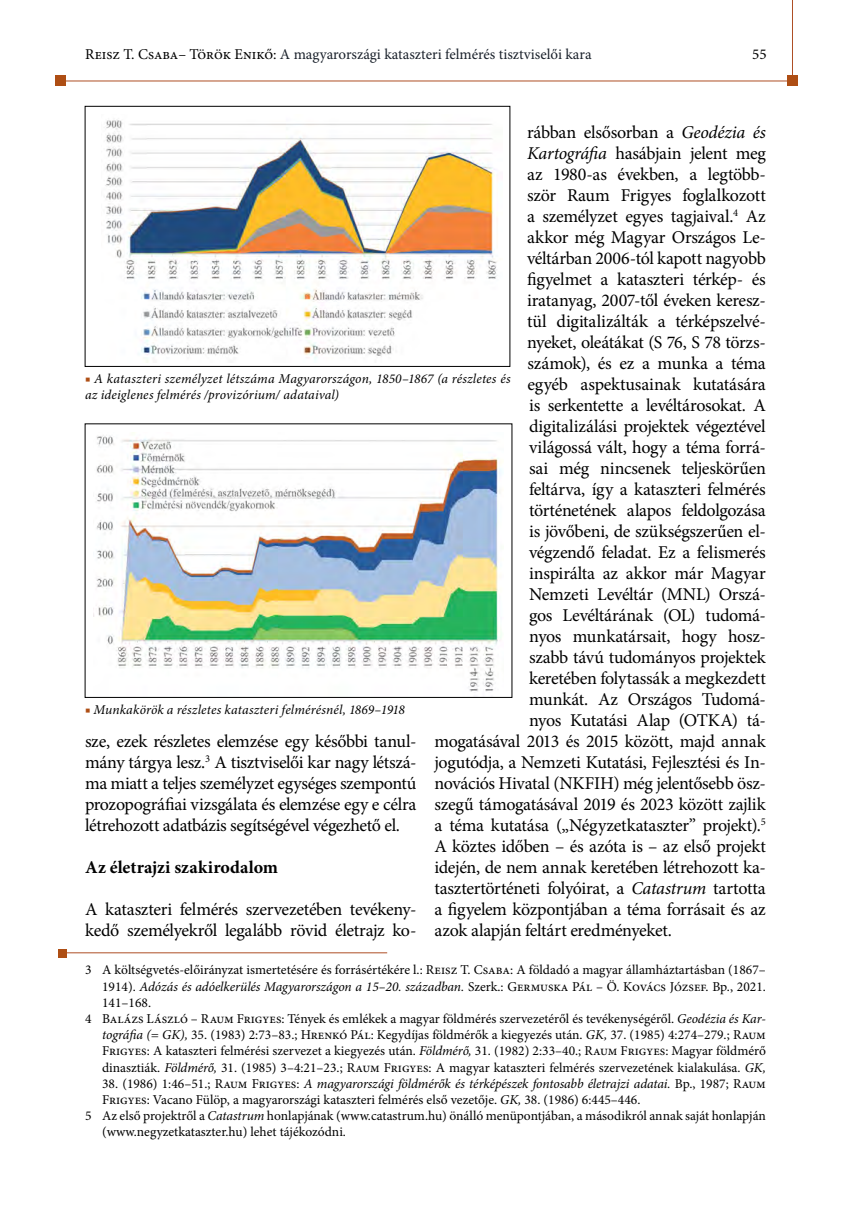
<style>
.page{position:relative;width:851px;height:1212px;background:#fff}
.page>*{position:absolute;margin:0;border:0;box-sizing:border-box;transform-origin:0 0}
.t1{font:18px/21px "Minion Pro";letter-spacing:-.025em;color:#000;text-align:justify}
.t2{font:18px "Minion Pro";letter-spacing:-.045em;color:#000}
.t3{font:700 18px "Minion Pro";color:#000}
.t4{font:15px "Minion Pro";color:#1a212b}
.t5{font:15px "Minion Pro";color:#000}
.footnote_text{font:13.5px/16.2px "Minion Pro";color:#000;text-align:justify}
.képaláírás{font:italic 13.5px/16.5px "Minion Pro";letter-spacing:.01em;color:#000}
.s1{color:#000}
.s2{font-style:italic}
.s3{color:#ae4e14}
</style>
<div class="page">
<hr style="left:59px;top:81px;width:733px;height:1px;background:#ae4f25">
<hr style="left:792px;top:0;width:1px;height:86px;background:#ae4f25">
<div style="left:55px;top:75px;width:11px;height:11px;background:#ae4e14"></div>
<div style="left:787px;top:75px;width:10px;height:11px;background:#ae4e14"></div>
<img style="left:105px;top:120px;width:392px;height:242px">
<div style="left:85px;top:106px;width:425px;height:261px;border:1px solid #000"></div>
<img style="left:96px;top:432px;width:406px;height:260px">
<hr style="left:58px;top:952px;width:329px;height:1px;background:#ae4f25">
<div style="left:58px;top:949px;width:9px;height:8px;background:#ae4e14"></div>
<p class="t4" style="left:85px;top:44px;width:508px"><span class="s1">Reisz T. Csaba– Török Enikő:</span> A magyarországi kataszteri felmérés tisztviselői kara</p>
<p class="t5" style="left:752px;top:45px;width:16px">55</p>
<p class="t1" style="left:527px;top:122px;width:240px">rábban elsősorban a <span class="s2">Geodézia és</span></p>
<p class="t1" style="left:527px;top:143px;width:240px"><span class="s2">Kartográfia</span> hasábjain jelent meg</p>
<p class="t1" style="left:527px;top:164px;width:240px">az 1980-as években, a legtöbb-</p>
<p class="t1" style="left:527px;top:185px;width:240px">ször Raum Frigyes foglalkozott</p>
<p class="t1" style="left:527px;top:206px;width:240px">a személyzet egyes tagjaival.<sup>4</sup> Az</p>
<p class="t1" style="left:527px;top:227px;width:240px">akkor még Magyar Országos Le-</p>
<p class="t1" style="left:527px;top:248px;width:240px">véltárban 2006-tól kapott nagyobb</p>
<p class="t1" style="left:527px;top:269px;width:240px">figyelmet a kataszteri térkép- és</p>
<p class="t1" style="left:527px;top:290px;width:240px">iratanyag, 2007-től éveken keresz-</p>
<p class="t1" style="left:527px;top:311px;width:240px">tül digitalizálták a térképszelvé-</p>
<p class="t1" style="left:527px;top:332px;width:240px">nyeket, oleátákat (S 76, S 78 törzs-</p>
<p class="t1" style="left:527px;top:353px;width:240px">számok), és ez a munka a téma</p>
<p class="t1" style="left:527px;top:374px;width:240px">egyéb aspektusainak kutatására</p>
<p class="t1" style="left:529px;top:395px;width:238px">is serkentette a levéltárosokat. A</p>
<p class="t1" style="left:529px;top:416px;width:238px">digitalizálási projektek végeztével</p>
<p class="t1" style="left:529px;top:437px;width:238px">világossá vált, hogy a téma forrá-</p>
<p class="t1" style="left:529px;top:458px;width:238px">sai még nincsenek teljeskörűen</p>
<p class="t1" style="left:529px;top:479px;width:238px">feltárva, így a kataszteri felmérés</p>
<p class="t1" style="left:529px;top:500px;width:238px">történetének alapos feldolgozása</p>
<p class="t1" style="left:529px;top:521px;width:238px">is jövőbeni, de szükségszerűen el-</p>
<p class="t1" style="left:529px;top:542px;width:238px">végzendő feladat. Ez a felismerés</p>
<p class="t1" style="left:529px;top:563px;width:238px">inspirálta az akkor már Magyar</p>
<p class="t1" style="left:529px;top:584px;width:238px">Nemzeti Levéltár (MNL) Orszá-</p>
<p class="t1" style="left:529px;top:605px;width:238px">gos Levéltárának (OL) tudomá-</p>
<p class="t1" style="left:529px;top:626px;width:238px">nyos munkatársait, hogy hos -</p>
<p class="t1" style="left:529px;top:647px;width:238px">szabb távú tudományos projektek</p>
<p class="t1" style="left:529px;top:668px;width:238px">keretében folytassák a megkezdett</p>
<p class="t1" style="left:529px;top:689px;width:238px">munkát. Az Országos Tudomá-</p>
<p class="t1" style="left:529px;top:710px;width:238px">nyos Kutatási Alap (OTKA) tá-</p>
<p class="t2" style="left:434px;top:729px;width:333px">mogatásával 2013 és 2015 között, majd annak</p>
<p class="t1" style="left:434px;top:752px;width:333px">jogutódja, a Nemzeti Kutatási, Fejlesztési és In-</p>
<p class="t1" style="left:434px;top:773px;width:333px">novációs Hivatal (NKFIH) még jelentősebb ös -</p>
<p class="t1" style="left:434px;top:794px;width:333px">szegű támogatásával 2019 és 2023 között zajlik</p>
<p class="t1" style="left:434px;top:815px;width:333px">a téma kutatása („Négyzetkataszter” projekt).<sup>5</sup></p>
<p class="t1" style="left:434px;top:836px;width:333px">A köztes időben – és azóta is – az első projekt</p>
<p class="t1" style="left:434px;top:857px;width:333px">idején, de nem annak keretében létrehozott ka-</p>
<p class="t1" style="left:434px;top:878px;width:333px">tasztertörténeti folyóirat, a <span class="s2">Catastrum</span> tartotta</p>
<p class="t1" style="left:434px;top:899px;width:333px">a figyelem központjában a téma forrásait és az</p>
<p class="t1" style="left:434px;top:920px;width:239px">azok alapján feltárt eredményeket.</p>
<p class="képaláírás" style="left:85px;top:370px;width:427px"><span class="s3">■</span> A kataszteri személyzet létszáma Magyarországon, 1850–1867 (a részletes és az ideiglenes felmérés /provizórium/ adataival)</p>
<p class="képaláírás" style="left:85px;top:702px;width:321px"><span class="s3">■</span> Munkakörök a részletes kataszteri felmérésnél, 1869–1918</p>
<p class="t1" style="left:85px;top:731px;width:333px">sze, ezek részletes elemzése egy későbbi tanul&shy;mány tárgya lesz.<sup>3</sup> A tisztviselői kar nagy létszá&shy;ma miatt a teljes személyzet egységes szempontú prozopográfiai vizsgálata és elemzése egy e célra létrehozott adatbázis segítségével végezhető el.</p>
<p class="t3" style="left:85px;top:855px;width:194px">Az életrajzi szakirodalom</p>
<p class="t1" style="left:85px;top:899px;width:333px">A kataszteri felmérés szervezetében tevékeny&shy;kedő személyekről legalább rövid életrajz ko-</p>
<p class="footnote_text" style="left:102px;top:962px;width:665px;text-indent:-17px">3 A költségvetés-előirányzat ismertetésére és forrásértékére l.: Reisz T. Csaba: A földadó a magyar államháztartásban (1867– 1914). <span class="s2">Adózás és adóelkerülés Magyarországon a 15–20. században.</span> Szerk.: Germuska Pál – Ö. Kovács József. Bp., 2021.<br>141–168.</p>
<p class="footnote_text" style="left:102px;top:1010px;width:665px;text-indent:-17px">4 Balázs László – Raum Frigyes: Tények és emlékek a magyar földmérés szervezetéről és tevékenységéről. <span class="s2">Geodézia és Kar&shy;tográfia (= GK),</span> 35. (1983) 2:73–83.; Hrenkó Pál: Kegydíjas földmérők a kiegyezés után. <span class="s2">GK,</span> 37. (1985) 4:274–279.; Raum Frigyes: A kataszteri felmérési szervezet a kiegyezés után. <span class="s2">Földmérő,</span> 31. (1982) 2:33–40.; Raum Frigyes: Magyar földmérő dinasztiák. <span class="s2">Földmérő,</span> 31. (1985) 3–4:21–23.; Raum Frigyes: A magyar kataszteri felmérés szervezetének kialakulása. <span class="s2">GK,</span></p>
<p class="footnote_text" style="left:102px;top:1075px;width:665px">38. (1986) 1:46–51.; Raum Frigyes: <span class="s2">A magyarországi földmérők és térképészek fontosabb életrajzi adatai.</span> Bp., 1987; Raum<br>Frigyes: Vacano Fülöp, a magyarországi kataszteri felmérés első vezetője. <span class="s2">GK,</span> 38. (1986) 6:445–446.</p>
<p class="footnote_text" style="left:102px;top:1108px;width:665px;text-indent:-17px">5 Az első projektről a <span class="s2">Catastrum</span> honlapjának (www.catastrum.hu) önálló menüpontjában, a másodikról annak saját honlapján (www.negyzetkataszter.hu) lehet tájékozódni.</p>
</div>
